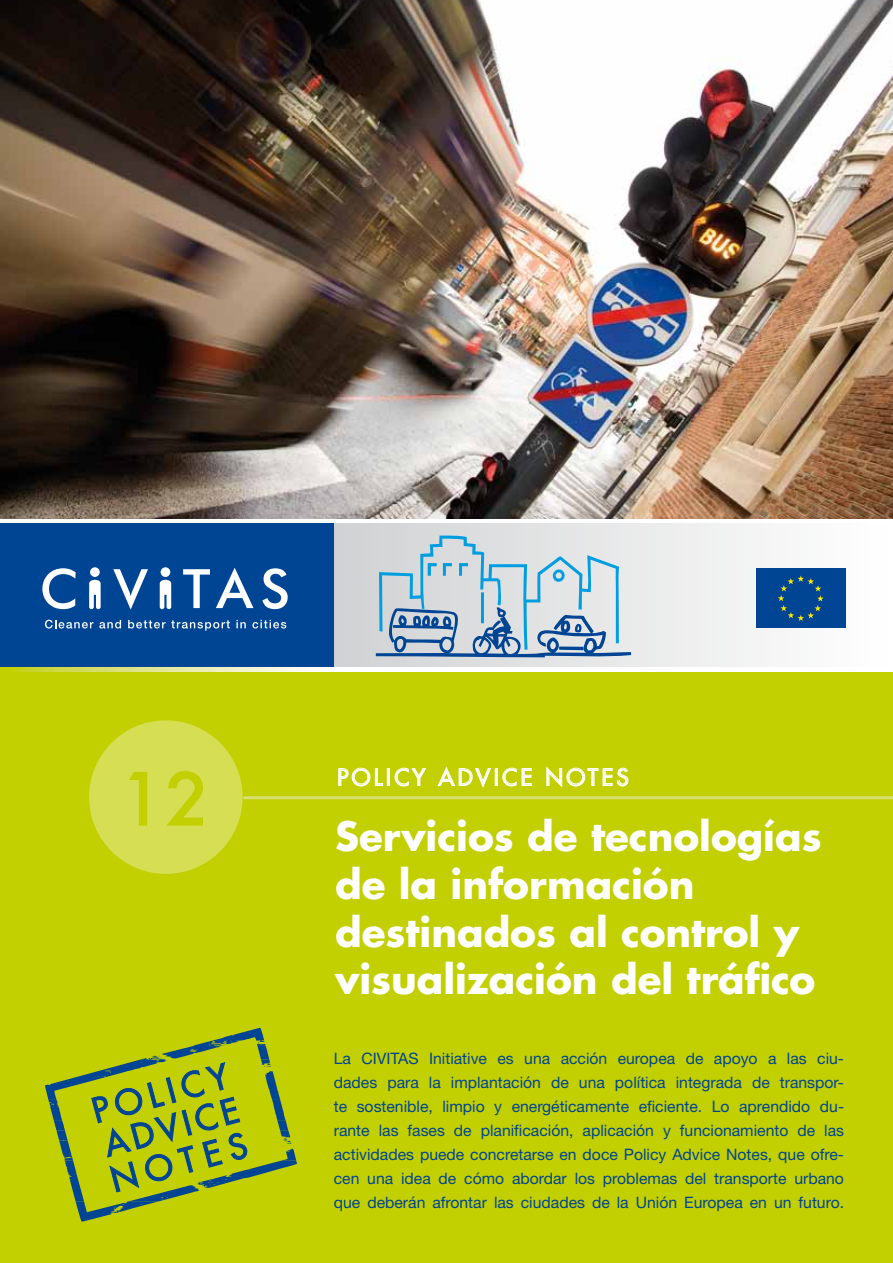
<style>
.page{position:relative;width:893px;height:1263px;background:#fff}
.page>*{position:absolute;margin:0;border:0;box-sizing:border-box;transform-origin:0 0}
.t1{font:500 68.4px "Futura Com";color:#c2cf00}
.t2{font:700 39px/47.7px "Futura Com";color:#fff}
.t3{font:500 22.5px "Futura Com";letter-spacing:.15em;color:#fff}
.t4{font:15.75px/24px "Helvetica Neue LT Pro";color:#004494;text-align:justify}
</style>
<div class="page">
<img style="left:0;top:0;width:893px;height:519px">
<div style="left:0;top:619px;width:893px;height:644px;background:#c2cf00"></div>
<div style="left:333px;top:523px;width:560px;height:149px;background:linear-gradient(to right,#d5d6d7,#fefefe)"></div>
<div style="left:0;top:523px;width:334px;height:149px;background:#004494"></div>
<svg style="left:42px;top:567px;width:246px;height:43px"></svg>
<svg style="left:45px;top:620px;width:76px;height:8px"></svg>
<svg style="left:128px;top:620px;width:102px;height:11px"></svg>
<svg style="left:236px;top:620px;width:10px;height:8px"></svg>
<svg style="left:252px;top:620px;width:34px;height:8px"></svg>
<div style="left:756px;top:569px;width:89px;height:59px;background:#004494"></div>
<svg style="left:778px;top:575px;width:46px;height:46px"></svg>
<svg style="left:376px;top:535px;width:255px;height:123px;background:#b2c8d7"></svg>
<hr style="left:0;top:668px;width:893px;height:4px;background:#fff">
<svg style="left:0;top:668px;width:310px;height:4px"></svg>
<svg style="left:45px;top:1028px;width:252px;height:193px"></svg>
<svg style="left:338px;top:768px;width:45px;height:18px"></svg>
<div style="left:387px;top:768px;width:3px;height:18px;border:1px solid #fff"></div>
<svg style="left:395px;top:768px;width:31px;height:18px"></svg>
<svg style="left:438px;top:767px;width:53px;height:20px"></svg>
<div style="left:495px;top:768px;width:3px;height:18px;border:1px solid #fff"></div>
<svg style="left:502px;top:768px;width:30px;height:18px"></svg>
<svg style="left:546px;top:767px;width:82px;height:20px"></svg>
<div style="left:89px;top:720px;width:154px;height:154px;background:#d6de54;border-radius:50%"></div>
<svg style="left:129px;top:772px;width:19px;height:54px"></svg>
<svg style="left:166px;top:770px;width:37px;height:56px"></svg>
<hr style="left:243px;top:796px;width:650px;height:3px;background:#d8df73">
<h1 class="t1" style="left:123px;top:748px;width:84px">12</h1>
<h3 class="t3" style="left:337px;top:760px;width:293px">POLICY ADVICE NOTE S</h3>
<h2 class="t2" style="left:335px;top:811px;width:488px">Servicios de tecnologías de la información destinados al control y visualización del tráfico</h2>
<p class="t4" style="left:334px;top:1046px;width:512px">La CIVITAS Initiative es una acción europea de apoyo a las ciu&shy;dades para la implantación de una política integrada de transpor&shy;te sostenible, limpio y energéticamente eficiente. Lo aprendido du&shy;rante las fases de planificación, aplicación y funcionamiento de las actividades puede concretarse en doce Policy Advice Notes, que ofre&shy;cen una idea de cómo abordar los problemas del transporte urbano que deberán afrontar las ciudades de la Unión Europea en un futuro.</p>
</div>
